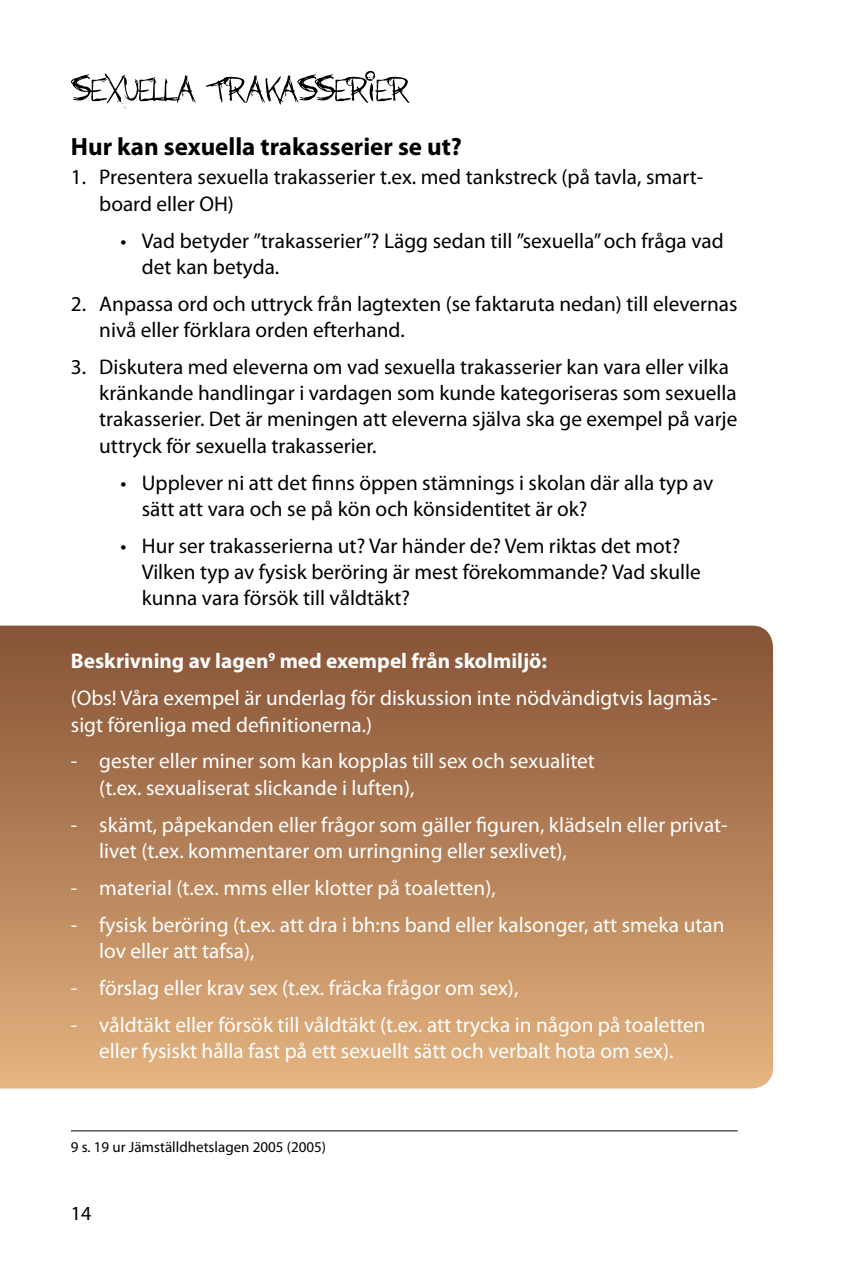
<style>
.page{position:relative;width:844px;height:1276px;background:#fff}
.page>*{position:absolute;margin:0;border:0;box-sizing:border-box;transform-origin:0 0}
.t1{font:700 25px "Myriad Pro";color:#000}
.t2{font:21.25px/26.2px "Myriad Pro";color:#000}
.t3{font:21.25px/26.2px "Myriad Pro";color:#fff}
.t4{font:20px "Myriad Pro";color:#000}
.t5{font:15px "Myriad Pro";color:#000}
.s1{font-weight:700}
</style>
<div class="page">
<svg style="left:0;top:625px;width:772px;height:463px;background:#b5825a"></svg>
<svg style="left:71px;top:71px;width:339px;height:38px"></svg>
<hr style="left:71px;top:1130px;width:666px;height:1px;background:#000">
<p class="t1" style="left:71px;top:130px;width:392px">Hur kan sexuella trakasserier se ut?</p>
<p class="t2" style="left:99px;top:164px;width:605px;text-indent:-28px">1. Presentera sexuella trakasserier t.ex. med tankstreck (på tavla, smart&shy;board eller OH)</p>
<p class="t2" style="left:142px;top:227px;width:583px;text-indent:-21px">• Vad betyder ”trakasserier”? Lägg sedan till ”sexuella”och fråga vad det kan betyda.</p>
<p class="t2" style="left:99px;top:290px;width:639px;text-indent:-28px">2. Anpassa ord och uttryck från lagtexten (se faktaruta nedan) till elevernas nivå eller förklara orden efterhand.</p>
<p class="t2" style="left:99px;top:353px;width:639px;text-indent:-28px">3. Diskutera med eleverna om vad sexuella trakasserier kan vara eller vilka kränkande handlingar i vardagen som kunde kategoriseras som sexuella trakasserier. Det är meningen att eleverna själva ska ge exempel på varje uttryck för sexuella trakasserier.</p>
<p class="t2" style="left:142px;top:469px;width:572px;text-indent:-21px">• Upplever ni att det finns öppen stämnings i skolan där alla typ av sätt att vara och se på kön och könsidentitet är ok?</p>
<p class="t2" style="left:142px;top:532px;width:560px;text-indent:-21px">• Hur ser trakasserierna ut? Var händer de? Vem riktas det mot?<br>Vilken typ av fysisk beröring är mest förekommande? Vad skulle kunna vara försök till våldtäkt?</p>
<p class="t3" style="left:71px;top:642px;width:648px;line-height:37px"><span class="s1">Beskrivning av lagen</span><sup>9</sup> <span class="s1">med exempel från skolmiljö:<br></span>(Obs! Våra exempel är underlag för diskussion inte nödvändigtvis lagmäs-</p>
<p class="t3" style="left:71px;top:711px;width:303px">sigt förenliga med definitionerna.)</p>
<p class="t3" style="left:99px;top:748px;width:497px;text-indent:-28px">- gester eller miner som kan kopplas till sex och sexualitet (t.ex. sexualiserat slickande i luften),</p>
<p class="t3" style="left:99px;top:811px;width:628px;text-indent:-28px">- skämt, påpekanden eller frågor som gäller figuren, klädseln eller privat&shy;livet (t.ex. kommentarer om urringning eller sexlivet),</p>
<p class="t3" style="left:71px;top:874px;width:426px">- material (t.ex. mms eller klotter på toaletten),</p>
<p class="t3" style="left:99px;top:911px;width:626px;text-indent:-28px">- fysisk beröring (t.ex. att dra i bh:ns band eller kalsonger, att smeka utan lov eller att tafsa),</p>
<p class="t3" style="left:71px;top:974px;width:449px">- förslag eller krav sex (t.ex. fräcka frågor om sex),</p>
<p class="t3" style="left:71px;top:1011px;width:636px;text-align:center">- våldtäkt eller försök till våldtäkt (t.ex. att trycka in någon på toaletten eller fysiskt hålla fast på ett sexuellt sätt och verbalt hota om sex).</p>
<p class="t5" style="left:71px;top:1137px;width:257px">9 s. 19 ur Jämställdhetslagen 2005 (2005)</p>
<p class="t4" style="left:71px;top:1201px;width:22px">14</p>
</div>
